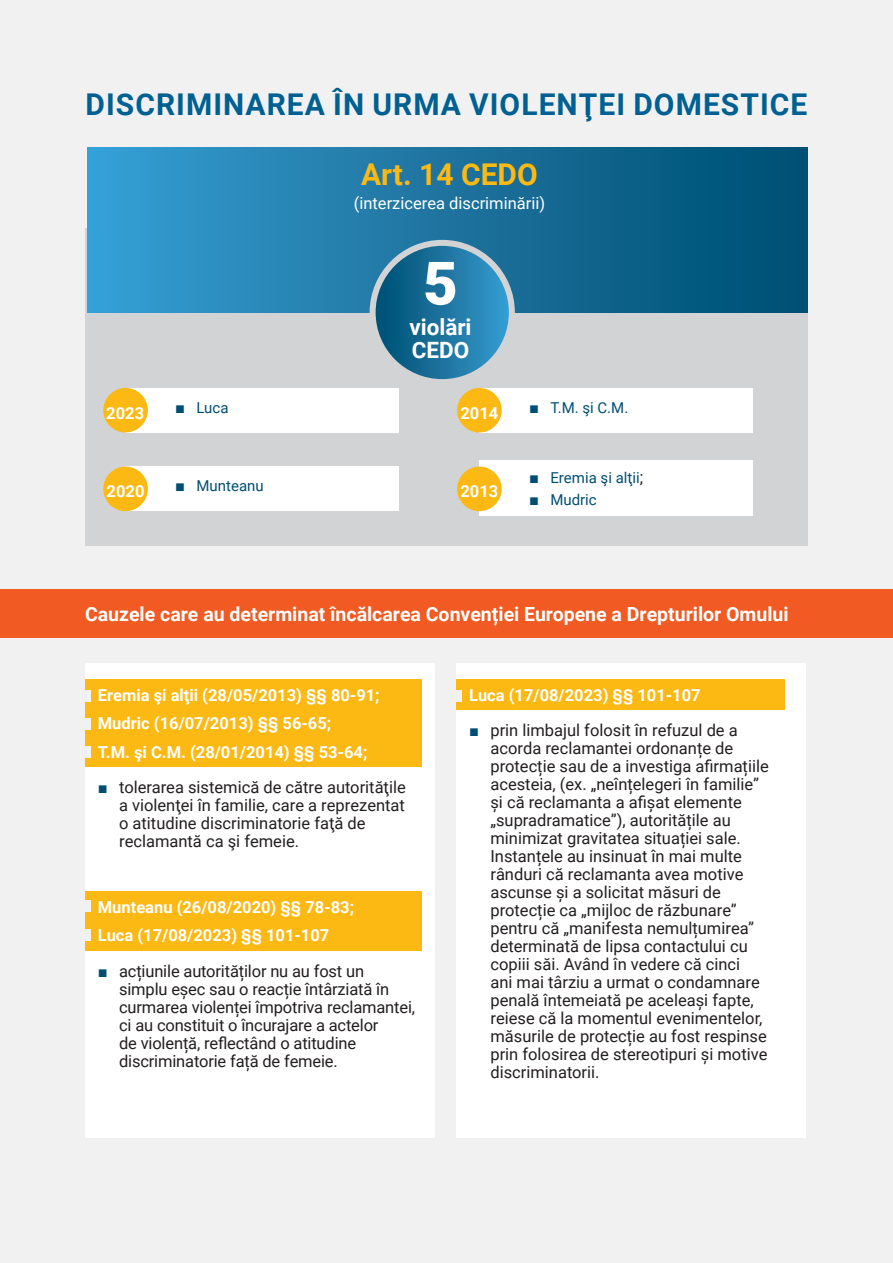
<style>
.page{position:relative;width:893px;height:1263px;background:#fff}
.page>*{position:absolute;margin:0;border:0;box-sizing:border-box;transform-origin:0 0}
.t1{font:900 60px "Roboto";color:#fff}
.t2{font:700 30px "Roboto";letter-spacing:.035em;color:#006092}
.t3{font:700 30px "Roboto";color:#fdb913}
.t4{font:700 22.5px/22.5px "Roboto";color:#fff}
.t5{font:700 19.5px "Roboto";color:#fff}
.t6{font:16.5px/18px "Roboto";color:#231f20}
.t7{font:700 16.5px/28.3px "Roboto";color:#fff}
.t8{font:16.5px "Roboto";color:#fff}
.t9{font:15px "Roboto";color:#004e73}
.s1{font-family:"Arial";font-size:16.5px}
.s2{font-size:16.5px;color:#231f20}
.s3{font-family:"Arial";color:#004e73}
</style>
<div class="page">
<div style="left:0;top:1px;width:893px;height:1262px;background:#f1f1f2"></div>
<div style="left:0;top:589px;width:893px;height:48px;background:#f15a22"></div>
<div style="left:85px;top:228px;width:723px;height:317px;background:#d1d3d4"></div>
<div style="left:479px;top:460px;width:274px;height:56px;background:#fff"></div>
<div style="left:479px;top:388px;width:274px;height:44px;background:#fff"></div>
<div style="left:126px;top:467px;width:273px;height:44px;background:#fff"></div>
<div style="left:126px;top:388px;width:273px;height:44px;background:#fff"></div>
<div style="left:457px;top:467px;width:45px;height:44px;background:#fdb913;border-radius:50%"></div>
<div style="left:457px;top:388px;width:45px;height:44px;background:#fdb913;border-radius:50%"></div>
<div style="left:103px;top:467px;width:45px;height:44px;background:#fdb913;border-radius:50%"></div>
<div style="left:103px;top:388px;width:45px;height:44px;background:#fdb913;border-radius:50%"></div>
<div style="left:85px;top:663px;width:349px;height:474px;background:#fff"></div>
<div style="left:456px;top:663px;width:350px;height:474px;background:#fff"></div>
<div style="left:85px;top:679px;width:337px;height:31px;background:#fdb913"></div>
<div style="left:85px;top:708px;width:337px;height:30px;background:#fdb913"></div>
<div style="left:85px;top:736px;width:337px;height:30px;background:#fdb913"></div>
<div style="left:85px;top:892px;width:337px;height:30px;background:#fdb913"></div>
<div style="left:85px;top:920px;width:337px;height:30px;background:#fdb913"></div>
<div style="left:456px;top:679px;width:328px;height:31px;background:#fdb913"></div>
<div style="left:79px;top:691px;width:12px;height:11px;background:#f1f1f2"></div>
<div style="left:79px;top:718px;width:12px;height:12px;background:#f1f1f2"></div>
<div style="left:450px;top:691px;width:12px;height:11px;background:#f1f1f2"></div>
<div style="left:79px;top:746px;width:12px;height:11px;background:#f1f1f2"></div>
<div style="left:79px;top:900px;width:12px;height:11px;background:#f1f1f2"></div>
<div style="left:79px;top:929px;width:12px;height:11px;background:#f1f1f2"></div>
<div style="left:88px;top:148px;width:720px;height:164px;background:linear-gradient(to right,#399ed3,#004d70)"></div>
<svg style="left:373px;top:243px;width:139px;height:139px;background:#2579a2"></svg>
<div style="left:370px;top:240px;width:145px;height:145px;border:6px solid #d1d3d4;border-radius:50%"></div>
<h2 class="t2" style="left:86px;top:83px;width:723px">DISCRIMINAREA ÎN URMA VIOLENŢEI DOMESTICE</h2>
<h2 class="t3" style="left:361px;top:153px;width:178px">Art. 14 CEDO</h2>
<p class="t8" style="left:354px;top:192px;width:193px">(interzicerea discriminării)</p>
<h1 class="t1" style="left:423px;top:241px;width:36px">5</h1>
<h3 class="t4" style="left:409px;top:315px;width:64px">violări<br>CEDO</h3>
<p class="t7" style="left:106px;top:398px;width:39px">2023</p>
<p class="t9" style="left:175px;top:397px;width:55px"><span class="s1">■</span> Luca</p>
<p class="t7" style="left:460px;top:398px;width:39px">2014</p>
<p class="t9" style="left:529px;top:397px;width:101px"><span class="s1">■</span> T.M. şi C.M.</p>
<p class="t7" style="left:107px;top:477px;width:39px">2020</p>
<p class="t9" style="left:175px;top:475px;width:90px"><span class="s1">■</span> Munteanu</p>
<p class="t7" style="left:460px;top:477px;width:39px">2013</p>
<p class="t9" style="left:529px;top:468px;width:116px"><span class="s1">■</span> Eremia şi alţii<span class="s2">;</span></p>
<p class="t9" style="left:529px;top:490px;width:69px"><span class="s1">■</span> Mudric</p>
<p class="t5" style="left:85px;top:600px;width:705px">Cauzele care au determinat încălcarea Convenției Europene a Drepturilor Omului</p>
<p class="t7" style="left:98px;top:680px;width:283px">Eremia şi alţii (28/05/2013) §§ 80-91;<br>Mudric (16/07/2013) §§ 56-65;<br>T.M. şi C.M. (28/01/2014) §§ 53-64;</p>
<p class="t6" style="left:119px;top:777px;width:288px;text-indent:-21px"><span class="s3">■</span> tolerarea sistemică de către autorităţile a violenţei în familie, care a reprezentat o atitudine discriminatorie faţă de reclamantă ca şi femeie.</p>
<p class="t7" style="left:98px;top:892px;width:258px">Munteanu (26/08/2020) §§ 78-83;<br>Luca (17/08/2023) §§ 101-107</p>
<p class="t6" style="left:119px;top:961px;width:297px;text-indent:-21px"><span class="s3">■</span> acțiunile autorităților nu au fost un simplu eșec sau o reacție întârziată în curmarea violenței împotriva reclamantei, ci au constituit o încurajare a actelor<br>de violență, reflectând o atitudine discriminatorie față de femeie.</p>
<p class="t7" style="left:469px;top:680px;width:233px">Luca (17/08/2023) §§ 101-107</p>
<p class="t6" style="left:490px;top:720px;width:280px;text-indent:-21px"><span class="s3">■</span> prin limbajul folosit în refuzul de a acorda reclamantei ordonanțe de protecție sau de a investiga afirmațiile acesteia, (ex. „neînțelegeri în familie” și că reclamanta a afișat elemente „supradramatice”), autoritățile au minimizat gravitatea situației sale.<br>Instanțele au insinuat în mai multe rânduri că reclamanta avea motive ascunse și a solicitat măsuri de protecție ca „mijloc de răzbunare” pentru că „manifesta nemulțumirea” determinată de lipsa contactului cu copiii săi. Având în vedere că cinci<br>ani mai târziu a urmat o condamnare penală întemeiată pe aceleași fapte, reiese că la momentul evenimentelor, măsurile de protecție au fost respinse prin folosirea de stereotipuri și motive discriminatorii.</p>
</div>
